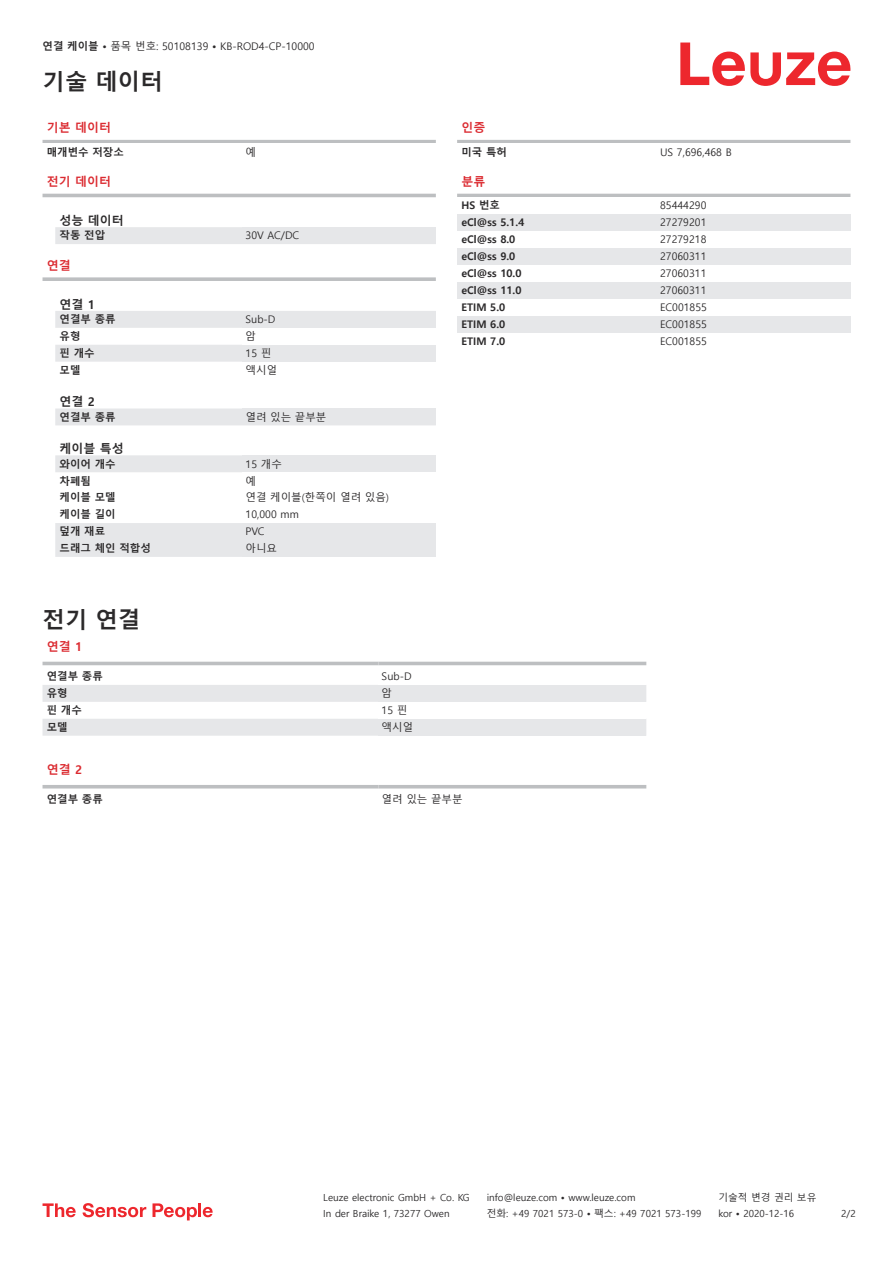
<style>
.page{position:relative;width:893px;height:1263px;background:#fff}
.page>*{position:absolute;margin:0;border:0;box-sizing:border-box;transform-origin:0 0}
.t1{font:700 22.5px "Malgun Gothic";color:#2b292a}
.t2{font:700 12px "Malgun Gothic";color:#db2a30}
.t3{font:700 12px "Malgun Gothic";color:#2b292a}
.t4{font:10.5px "Malgun Gothic";color:#2b292a}
.t5{font:700 10.5px "Malgun Gothic";color:#2b292a}
.t6{font:9.75px "Malgun Gothic";color:#2b292a}
.s1{font-weight:700}
</style>
<div class="page">
<svg style="left:680px;top:43px;width:170px;height:43px"></svg>
<svg style="left:55px;top:227px;width:380px;height:330px"></svg>
<hr style="left:43px;top:140px;width:393px;height:3px;background:#bdbfc1">
<hr style="left:43px;top:194px;width:393px;height:3px;background:#bdbfc1">
<div style="left:242px;top:227px;width:194px;height:17px;background:#e6e7e9"></div>
<div style="left:43px;top:261px;width:393px;height:18px;background:#fff"></div>
<svg style="left:43px;top:277px;width:393px;height:4px;background:#c3c5c7"></svg>
<div style="left:242px;top:311px;width:194px;height:17px;background:#e6e7e9"></div>
<div style="left:242px;top:328px;width:194px;height:17px;background:#fff"></div>
<div style="left:242px;top:345px;width:194px;height:17px;background:#e6e7e9"></div>
<div style="left:242px;top:362px;width:194px;height:17px;background:#fff"></div>
<div style="left:242px;top:408px;width:194px;height:17px;background:#e6e7e9"></div>
<div style="left:242px;top:455px;width:194px;height:17px;background:#e6e7e9"></div>
<div style="left:242px;top:472px;width:194px;height:17px;background:#fff"></div>
<div style="left:242px;top:489px;width:194px;height:17px;background:#fff"></div>
<div style="left:242px;top:506px;width:194px;height:17px;background:#fff"></div>
<div style="left:242px;top:523px;width:194px;height:17px;background:#e6e7e9"></div>
<div style="left:242px;top:540px;width:194px;height:17px;background:#e6e7e9"></div>
<svg style="left:43px;top:661px;width:603px;height:5px"></svg>
<svg style="left:43px;top:685px;width:335px;height:51px"></svg>
<hr style="left:43px;top:662px;width:335px;height:3px;background:#bdbfc1">
<hr style="left:378px;top:662px;width:268px;height:3px;background:#bdbfc1">
<div style="left:378px;top:685px;width:268px;height:17px;background:#e6e7e9"></div>
<div style="left:378px;top:719px;width:268px;height:17px;background:#e6e7e9"></div>
<svg style="left:43px;top:788px;width:603px;height:1px"></svg>
<hr style="left:43px;top:785px;width:335px;height:3px;background:#bdbfc1">
<hr style="left:378px;top:785px;width:268px;height:3px;background:#bdbfc1">
<hr style="left:457px;top:140px;width:393px;height:3px;background:#bdbfc1">
<hr style="left:457px;top:194px;width:393px;height:3px;background:#bdbfc1">
<div style="left:457px;top:214px;width:200px;height:17px;background:#e6e7e9"></div>
<div style="left:657px;top:214px;width:193px;height:17px;background:#e6e7e9"></div>
<div style="left:457px;top:248px;width:200px;height:17px;background:#e6e7e9"></div>
<div style="left:657px;top:248px;width:193px;height:17px;background:#e6e7e9"></div>
<div style="left:457px;top:282px;width:200px;height:17px;background:#e6e7e9"></div>
<div style="left:657px;top:282px;width:193px;height:17px;background:#e6e7e9"></div>
<div style="left:457px;top:316px;width:200px;height:17px;background:#e6e7e9"></div>
<div style="left:657px;top:316px;width:193px;height:17px;background:#e6e7e9"></div>
<svg style="left:43px;top:1203px;width:33px;height:14px"></svg>
<svg style="left:83px;top:1203px;width:63px;height:14px"></svg>
<svg style="left:153px;top:1203px;width:44px;height:17px"></svg>
<hr style="left:198px;top:1203px;width:3px;height:14px;background:#ed272d">
<svg style="left:203px;top:1207px;width:10px;height:10px"></svg>
<p class="t4" style="left:43px;top:41px;width:274px"><span class="s1">연결 케이블 •</span> 품목 번호: 50108139 <span class="s1">•</span> KB-ROD4-CP-10000</p>
<h1 class="t1" style="left:43px;top:69px;width:122px">기술 데이터</h1>
<p class="t2" style="left:47px;top:121px;width:66px">기본 데이터</p>
<p class="t5" style="left:47px;top:146px;width:79px">매개변수 저장소</p>
<p class="t4" style="left:246px;top:146px;width:12px">예</p>
<p class="t2" style="left:47px;top:175px;width:66px">전기 데이터</p>
<p class="t3" style="left:60px;top:214px;width:66px">성능 데이터</p>
<p class="t5" style="left:60px;top:229px;width:47px">작동 전압</p>
<p class="t4" style="left:246px;top:230px;width:55px">30V AC/DC</p>
<p class="t2" style="left:47px;top:258px;width:25px">연결</p>
<p class="t3" style="left:60px;top:297px;width:37px">연결 1</p>
<p class="t5" style="left:60px;top:313px;width:58px">연결부 종류</p>
<p class="t4" style="left:246px;top:313px;width:31px">Sub-D</p>
<p class="t5" style="left:60px;top:330px;width:22px">유형</p>
<p class="t4" style="left:246px;top:330px;width:12px">암</p>
<p class="t5" style="left:60px;top:347px;width:37px">핀 개수</p>
<p class="t4" style="left:246px;top:347px;width:27px">15 핀</p>
<p class="t5" style="left:60px;top:364px;width:22px">모델</p>
<p class="t4" style="left:246px;top:364px;width:33px">액시얼</p>
<p class="t3" style="left:60px;top:395px;width:37px">연결 2</p>
<p class="t5" style="left:60px;top:411px;width:58px">연결부 종류</p>
<p class="t4" style="left:246px;top:411px;width:82px">열려 있는 끝부분</p>
<p class="t3" style="left:60px;top:442px;width:66px">케이블 특성</p>
<p class="t5" style="left:60px;top:457px;width:58px">와이어 개수</p>
<p class="t4" style="left:246px;top:458px;width:38px">15 개수</p>
<p class="t5" style="left:60px;top:474px;width:33px">차폐됨</p>
<p class="t4" style="left:246px;top:475px;width:12px">예</p>
<p class="t5" style="left:60px;top:491px;width:58px">케이블 모델</p>
<p class="t4" style="left:246px;top:492px;width:145px">연결 케이블(한쪽이 열려 있음)</p>
<p class="t5" style="left:60px;top:508px;width:58px">케이블 길이</p>
<p class="t4" style="left:246px;top:509px;width:55px">10,000 mm</p>
<p class="t5" style="left:60px;top:525px;width:47px">덮개 재료</p>
<p class="t4" style="left:246px;top:525px;width:21px">PVC</p>
<p class="t5" style="left:60px;top:542px;width:93px">드래그 체인 적합성</p>
<p class="t4" style="left:246px;top:542px;width:33px">아니요</p>
<p class="t2" style="left:461px;top:121px;width:25px">인증</p>
<p class="t5" style="left:461px;top:146px;width:47px">미국 특허</p>
<p class="t4" style="left:660px;top:146px;width:73px">US 7,696,468 B</p>
<p class="t2" style="left:461px;top:175px;width:25px">분류</p>
<p class="t5" style="left:461px;top:199px;width:40px">HS 번호</p>
<p class="t4" style="left:660px;top:200px;width:48px">85444290</p>
<p class="t5" style="left:461px;top:216px;width:64px">eCl@ss 5.1.4</p>
<p class="t4" style="left:660px;top:217px;width:48px">27279201</p>
<p class="t5" style="left:461px;top:233px;width:55px">eCl@ss 8.0</p>
<p class="t4" style="left:660px;top:234px;width:48px">27279218</p>
<p class="t5" style="left:461px;top:250px;width:55px">eCl@ss 9.0</p>
<p class="t4" style="left:660px;top:250px;width:48px">27060311</p>
<p class="t5" style="left:461px;top:267px;width:62px">eCl@ss 10.0</p>
<p class="t4" style="left:660px;top:267px;width:48px">27060311</p>
<p class="t5" style="left:461px;top:284px;width:62px">eCl@ss 11.0</p>
<p class="t4" style="left:660px;top:284px;width:48px">27060311</p>
<p class="t5" style="left:461px;top:301px;width:45px">ETIM 5.0</p>
<p class="t4" style="left:660px;top:301px;width:48px">EC001855</p>
<p class="t5" style="left:461px;top:318px;width:45px">ETIM 6.0</p>
<p class="t4" style="left:660px;top:318px;width:48px">EC001855</p>
<p class="t5" style="left:461px;top:335px;width:45px">ETIM 7.0</p>
<p class="t4" style="left:660px;top:335px;width:48px">EC001855</p>
<h1 class="t1" style="left:43px;top:607px;width:99px">전기 연결</h1>
<p class="t2" style="left:47px;top:639px;width:37px">연결 1</p>
<p class="t5" style="left:47px;top:670px;width:58px">연결부 종류</p>
<p class="t4" style="left:382px;top:670px;width:31px">Sub-D</p>
<p class="t5" style="left:47px;top:687px;width:22px">유형</p>
<p class="t4" style="left:382px;top:687px;width:12px">암</p>
<p class="t5" style="left:47px;top:704px;width:37px">핀 개수</p>
<p class="t4" style="left:382px;top:704px;width:27px">15 핀</p>
<p class="t5" style="left:47px;top:721px;width:22px">모델</p>
<p class="t4" style="left:382px;top:721px;width:33px">액시얼</p>
<p class="t2" style="left:47px;top:763px;width:37px">연결 2</p>
<p class="t5" style="left:47px;top:793px;width:58px">연결부 종류</p>
<p class="t4" style="left:382px;top:794px;width:82px">열려 있는 끝부분</p>
<p class="t6" style="left:323px;top:1192px;width:148px">Leuze electronic GmbH + Co. KG</p>
<p class="t6" style="left:487px;top:1192px;width:150px">info@leuze.com • www.leuze.com</p>
<p class="t6" style="left:718px;top:1192px;width:100px">기술적 변경 권리 보유</p>
<p class="t6" style="left:323px;top:1208px;width:128px">In der Braike 1, 73277 Owen</p>
<p class="t6" style="left:487px;top:1208px;width:216px">전화: +49 7021 573-0 • 팩스: +49 7021 573-199</p>
<p class="t6" style="left:718px;top:1208px;width:77px">kor • 2020-12-16</p>
<p class="t6" style="left:841px;top:1208px;width:16px">2 /2</p>
</div>
